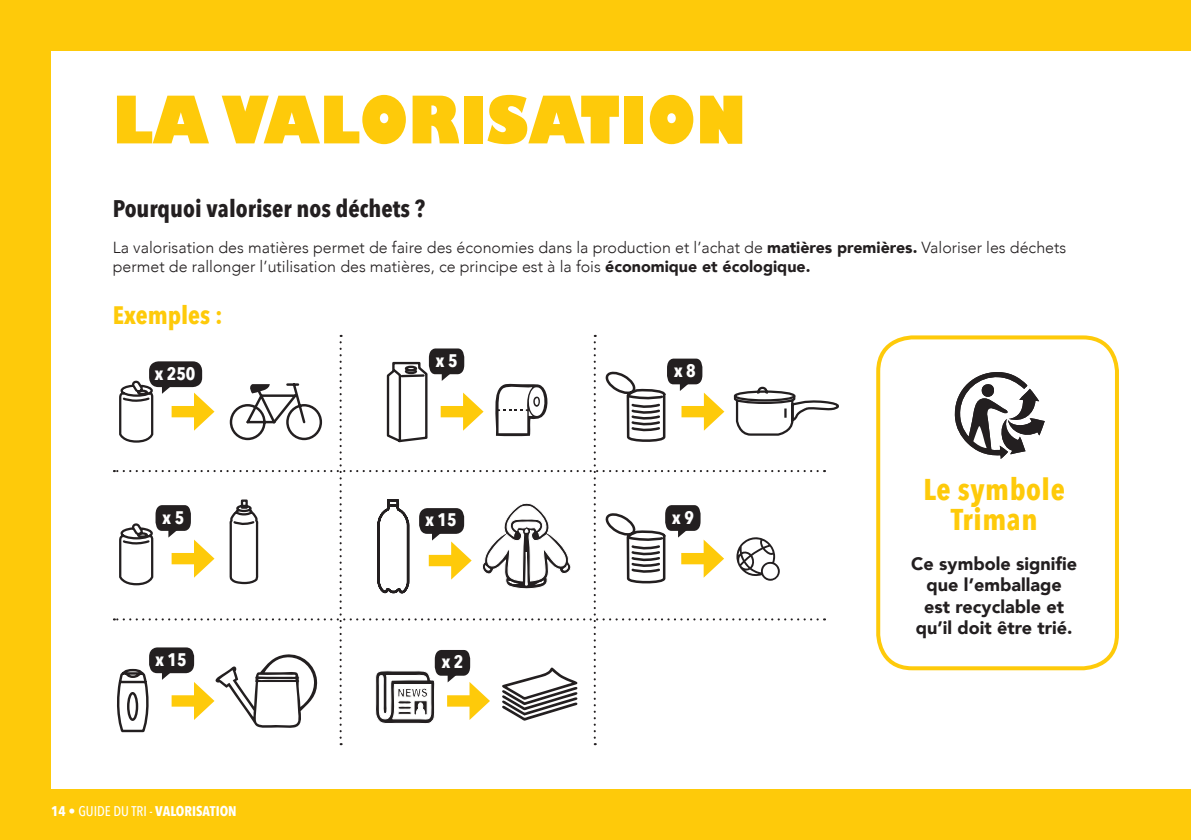
<style>
.page{position:relative;width:1191px;height:840px;background:#fff}
.page>*{position:absolute;margin:0;border:0;box-sizing:border-box;transform-origin:0 0}
.t1{font:800 64px "Gill Sans";color:#feca0a;scale:.89 1}
.t2{font:700 30px/30px "Avenir Next Condensed";letter-spacing:.02em;color:#feca0a;text-align:center}
.t3{font:700 25.2px "Avenir Next Condensed";color:#feca0a}
.t4{font:700 24px "Avenir Next Condensed";color:#231f20}
.t5{font:700 18.2px "Avenir Next Condensed";color:#fff}
.t6{font:900 18px/21.6px "Avenir";color:#231f20;text-align:center}
.t7{font:300 16px/19.2px "Avenir";color:#231f20}
.t8{font:700 14px "Avenir Next Condensed";color:#fff}
.s1{font-weight:900}
.s2{font-weight:500}
</style>
<div class="page">
<div style="left:0;top:0;width:1191px;height:839px;background:#feca0a"></div>
<div style="left:51px;top:51px;width:1140px;height:737px;background:#fff"></div>
<svg style="left:114px;top:335px;width:725px;height:409px"></svg>
<svg style="left:954px;top:372px;width:90px;height:86px"></svg>
<div style="left:876px;top:335px;width:243px;height:335px;border:4px solid #feca0a;border-radius:34px"></div>
<h1 class="t1" style="left:113px;top:80px;width:713px">LA VALORISATION</h1>
<h3 class="t4" style="left:113px;top:193px;width:314px">Pourquoi valoriser nos déchets ?</h3>
<p class="t7" style="left:113px;top:237px;width:955px">La valorisation des matières permet de faire des économies dans la production et l’achat de <span class="s1">matières premières.</span> Valoriser les déchets permet de rallonger l’utilisation des matières, ce principe est à la fois <span class="s1">économique et écologique.</span></p>
<h3 class="t3" style="left:113px;top:300px;width:111px">Exemples :</h3>
<p class="t5" style="left:155px;top:362px;width:42px">x 250</p>
<p class="t5" style="left:674px;top:359px;width:23px">x 8</p>
<p class="t5" style="left:436px;top:349px;width:23px">x 5</p>
<p class="t5" style="left:163px;top:506px;width:23px">x 5</p>
<p class="t5" style="left:155px;top:647px;width:33px">x 15</p>
<p class="t8" style="left:51px;top:801px;width:187px">14 • <span class="s2">GUIDE DU TRI -</span> VALORISATION</p>
<p class="t5" style="left:425px;top:508px;width:33px">x 15</p>
<p class="t5" style="left:442px;top:649px;width:23px">x 2</p>
<p class="t5" style="left:672px;top:506px;width:23px">x 9</p>
<h2 class="t2" style="left:923px;top:474px;width:143px">Le symbole<br>Triman</h2>
<p class="t6" style="left:911px;top:551px;width:167px">Ce symbole signifie que l’emballage<br>est recyclable et qu’il doit être trié.</p>
</div>
